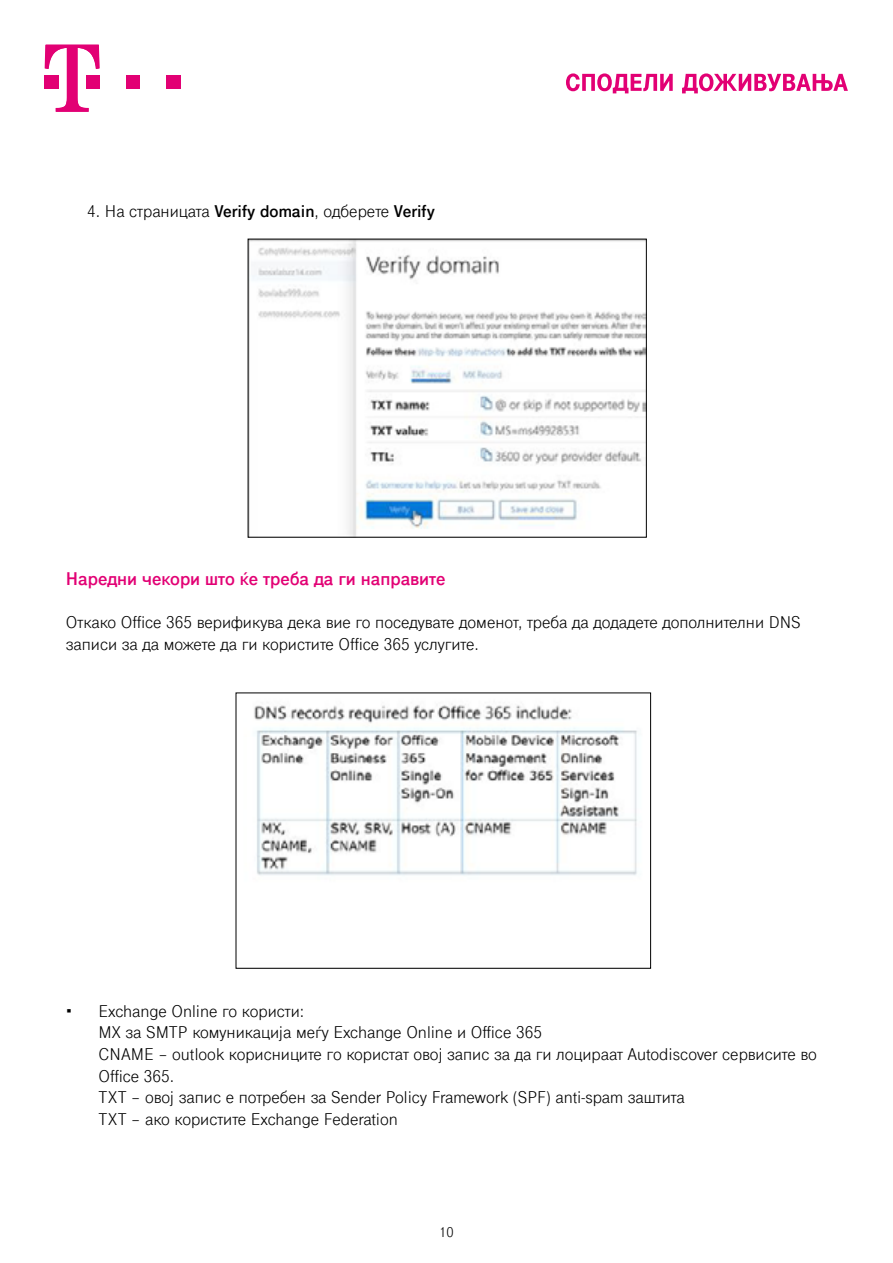
<style>
.page{position:relative;width:893px;height:1263px;background:#fff}
.page>*{position:absolute;margin:0;border:0;box-sizing:border-box;transform-origin:0 0}
.t1{font:700 19.5px "Tele Grotesk Next";color:#e20074}
.t2{font:18px/21.6px "Tele Grotesk Next";color:#000}
.t3{font:15px "Tele Grotesk Next";color:#000}
.s1{font-weight:700}
</style>
<div class="page">
<div style="left:126px;top:76px;width:13px;height:13px;background:#e20074"></div>
<div style="left:166px;top:76px;width:13px;height:13px;background:#e20074"></div>
<div style="left:127px;top:76px;width:13px;height:13px;background:#e20074"></div>
<div style="left:167px;top:76px;width:14px;height:13px;background:#e20074"></div>
<svg style="left:45px;top:45px;width:55px;height:67px"></svg>
<svg style="left:566px;top:73px;width:107px;height:20px"></svg>
<svg style="left:682px;top:73px;width:166px;height:20px"></svg>
<img style="left:250px;top:241px;width:394px;height:294px">
<img style="left:254px;top:704px;width:383px;height:172px">
<p class="t2" style="left:87px;top:201px;width:349px">4. На страницата <span class="s1">Verify domain</span>, одберете <span class="s1">Verify</span></p>
<p class="t1" style="left:66px;top:567px;width:381px">Наредни чекори што ќе треба да ги направите</p>
<p class="t2" style="left:66px;top:611px;width:736px">Откако Office 365 верификува дека вие го поседувате доменот, треба да додадете дополнителни DNS записи за да можете да ги користите Office 365 услугите.</p>
<p class="t2" style="left:99px;top:1000px;width:720px;text-indent:-33px">• Exchange Online го користи:<br>MX за SMTP комуникација меѓу Exchange Online и Office 365<br>CNAME – outlook корисниците го користат овој запис за да ги лоцираат Autodiscover сервисите во Office 365.<br>TXT – овој запис е потребен за Sender Policy Framework (SPF) anti-spam заштита<br>TXT – ако користите Exchange Federation</p>
<p class="t3" style="left:439px;top:1224px;width:16px">10</p>
</div>
